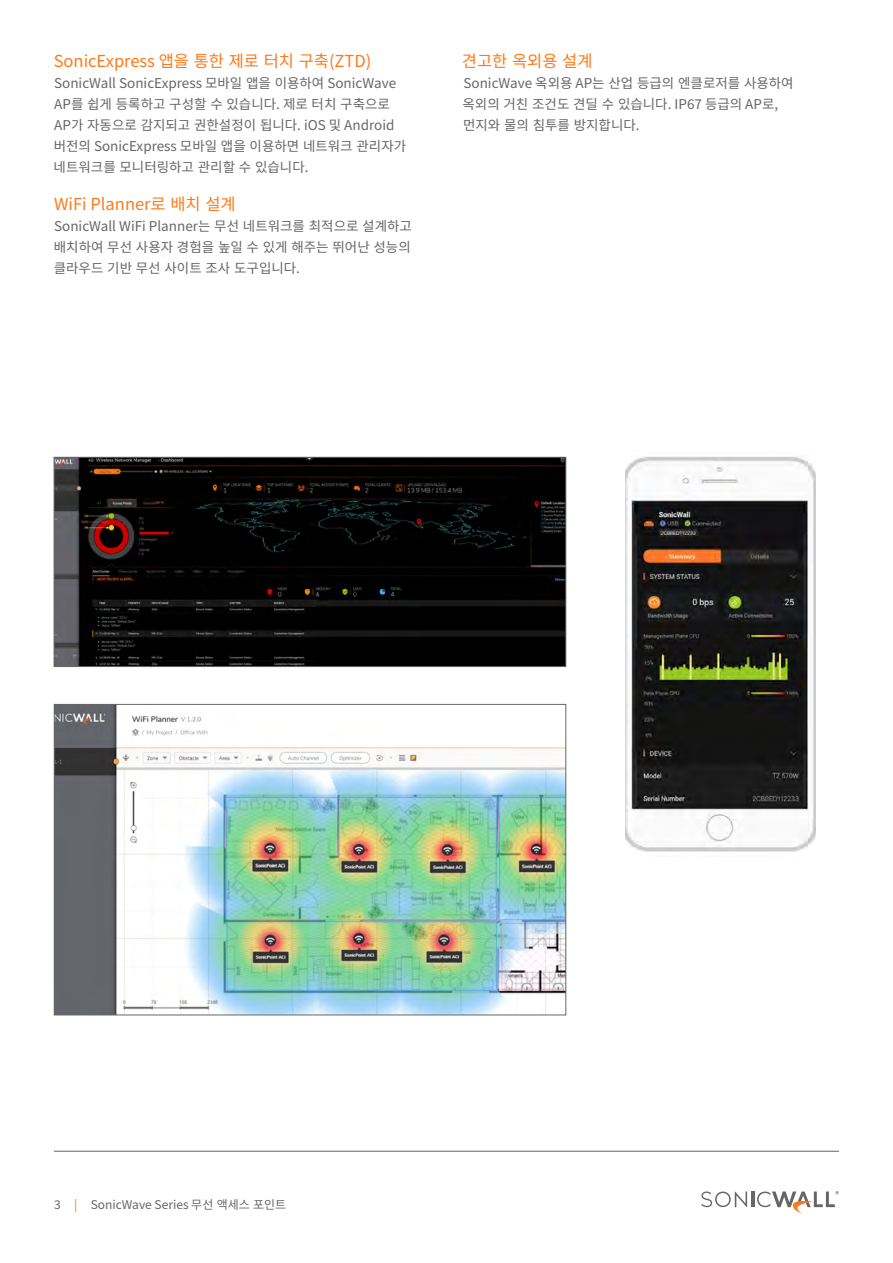
<style>
.page{position:relative;width:893px;height:1263px;background:#fff}
.page>*{position:absolute;margin:0;border:0;box-sizing:border-box;transform-origin:0 0}
.t1{font:16.5px "Noto Sans CJ Kjp";color:#ff791a}
.t2{font:13.5px/21px "Noto Sans CJ Kjp";color:#666}
.t3{font:12px "Noto Sans CJ Kjp";color:#666}
.s1{color:#ff791a}
</style>
<div class="page">
<hr style="left:751px;top:1191px;width:3px;height:16px;background:#666">
<svg style="left:701px;top:1191px;width:46px;height:16px"></svg>
<svg style="left:757px;top:1191px;width:82px;height:23px"></svg>
<hr style="left:54px;top:1151px;width:785px;height:1px;background:#666">
<img style="left:56px;top:459px;width:508px;height:206px">
<div style="left:54px;top:457px;width:512px;height:210px;border:1px solid #666"></div>
<img style="left:56px;top:706px;width:508px;height:307px">
<div style="left:54px;top:704px;width:512px;height:311px;border:1px solid #666"></div>
<img style="left:625px;top:456px;width:191px;height:396px">
<p class="t1" style="left:54px;top:52px;width:319px">SonicExpress 앱을 통한 제로 터치 구축(ZTD)</p>
<p class="t2" style="left:54px;top:73px;width:354px">SonicWall SonicExpress 모바일 앱을 이용하여 SonicWave AP를 쉽게 등록하고 구성할 수 있습니다. 제로 터치 구축으로 AP가 자동으로 감지되고 권한설정이 됩니다. iOS 및 Android 버전의 SonicExpress 모바일 앱을 이용하면 네트워크 관리자가 네트워크를 모니터링하고 관리할 수 있습니다.</p>
<p class="t1" style="left:54px;top:195px;width:183px">WiFi Planner로 배치 설계</p>
<p class="t2" style="left:54px;top:216px;width:360px;text-align:justify">SonicWall WiFi Planner는 무선 네트워크를 최적으로 설계하고 배치하여 무선 사용자 경험을 높일 수 있게 해주는 뛰어난 성능의 클라우드 기반 무선 사이트 조사 도구입니다.</p>
<p class="t1" style="left:462px;top:52px;width:132px">견고한 옥외용 설계</p>
<p class="t2" style="left:462px;top:73px;width:333px">SonicWave 옥외용 AP는 산업 등급의 엔클로저를 사용하여 옥외의 거친 조건도 견딜 수 있습니다. IP67 등급의 AP로, 먼지와 물의 침투를 방지합니다.</p>
<p class="t3" style="left:54px;top:1198px;width:234px">3 <span class="s1">|</span> SonicWave Series 무선 액세스 포인트</p>
</div>
